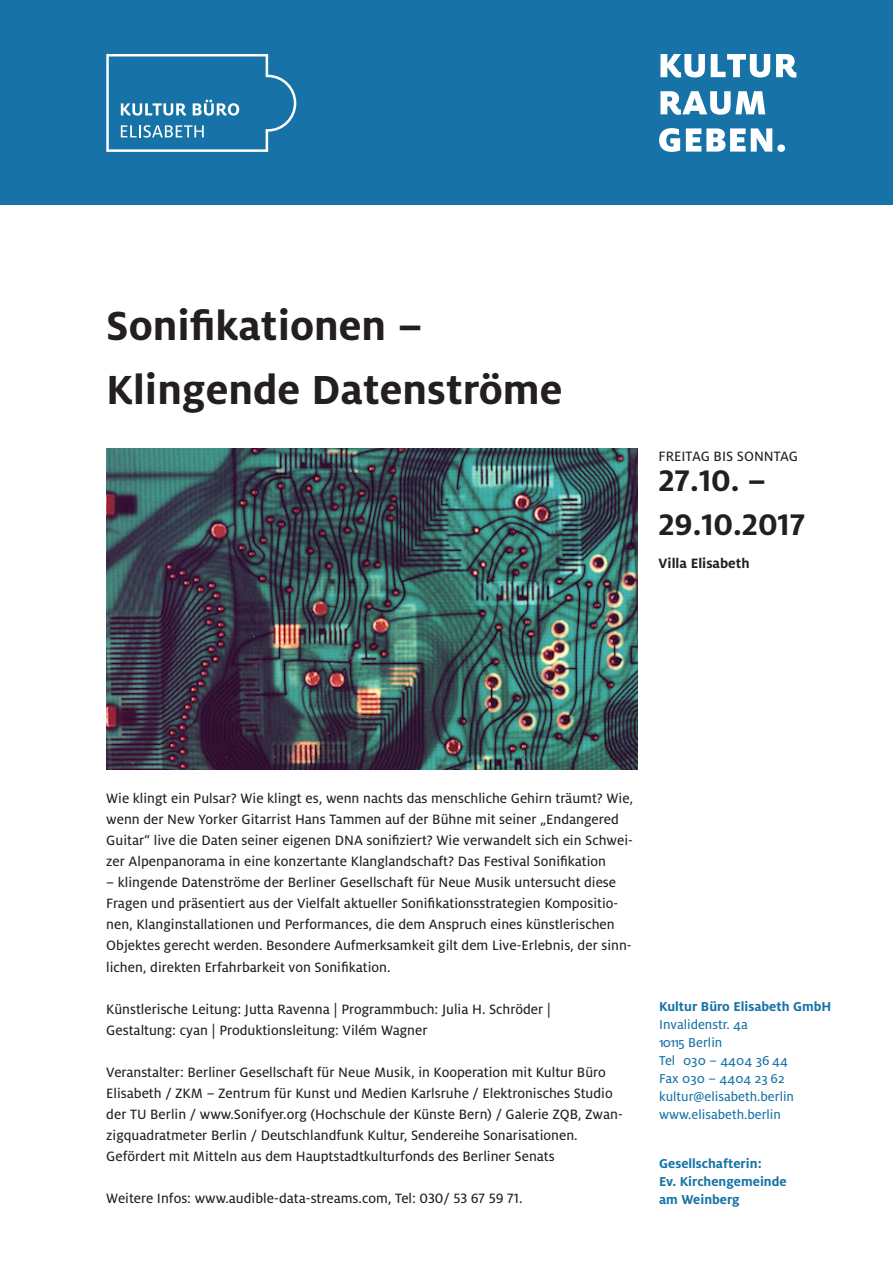
<style>
.page{position:relative;width:893px;height:1263px;background:#fff}
.page>*{position:absolute;margin:0;border:0;box-sizing:border-box;transform-origin:0 0}
.t1{font:700 45px/64.8px "Milo LF";color:#231f20}
.t2{font:700 33px/44.7px "Milo LF";color:#231f20}
.t3{font:15px/21px "Milo LF Text";color:#231f20}
.t4{font:15px "Milo Text";color:#231f20}
.t5{font:700 15px "Milo";color:#231f20}
.t6{font:14.25px/18px "Milo Text";color:#1773a7}
.t7{font:700 14.25px/18px "Milo";color:#1773a7}
</style>
<div class="page">
<div style="left:0;top:0;width:893px;height:204px;background:#1773a7"></div>
<svg style="left:106px;top:54px;width:190px;height:98px"></svg>
<svg style="left:659px;top:128px;width:126px;height:24px"></svg>
<svg style="left:660px;top:91px;width:105px;height:24px"></svg>
<svg style="left:660px;top:54px;width:136px;height:24px"></svg>
<img style="left:106px;top:449px;width:531px;height:320px">
<h1 class="t1" style="left:106px;top:293px;width:458px">Sonifikationen –<br>Klingende Datenströme</h1>
<p class="t4" style="left:659px;top:447px;width:141px">FREITAG BIS SONNTAG</p>
<h2 class="t2" style="left:659px;top:458px;width:148px">27.10. –<br>29.10.2017</h2>
<p class="t5" style="left:659px;top:555px;width:93px">Villa Elisabeth</p>
<p class="t3" style="left:106px;top:788px;width:528px">Wie klingt ein Pulsar? Wie klingt es, wenn nachts das menschliche Gehirn träumt? Wie, wenn der New Yorker Gitarrist Hans Tammen auf der Bühne mit seiner „Endangered Guitar“ live die Daten seiner eigenen DNA sonifiziert? Wie verwandelt sich ein Schwei&shy;zer Alpenpanorama in eine konzertante Klanglandschaft? Das Festival Sonifikation</p>
<p class="t3" style="left:106px;top:872px;width:527px">– klingende Datenströme der Berliner Gesellschaft für Neue Musik untersucht diese Fragen und präsentiert aus der Vielfalt aktueller Sonifikationsstrategien Kompositio&shy;nen, Klanginstallationen und Performances, die dem Anspruch eines künstlerischen Objektes gerecht werden. Besondere Aufmerksamkeit gilt dem Live-Erlebnis, der sinn&shy;lichen, direkten Erfahrbarkeit von Sonifikation.</p>
<p class="t3" style="left:106px;top:998px;width:446px">Künstlerische Leitung: Jutta Ravenna | Programmbuch: Julia H. Schröder |<br>Gestaltung: cyan | Produktionsleitung: Vilém Wagner</p>
<p class="t3" style="left:106px;top:1061px;width:518px">Veranstalter: Berliner Gesellschaft für Neue Musik, in Kooperation mit Kultur Büro Elisabeth / ZKM – Zentrum für Kunst und Medien Karlsruhe / Elektronisches Studio der TU Berlin / www.Sonifyer.org (Hochschule der Künste Bern) / Galerie ZQB, Zwan&shy;zigquadratmeter Berlin / Deutschlandfunk Kultur, Sendereihe Sonarisationen.<br>Gefördert mit Mitteln aus dem Hauptstadtkulturfonds des Berliner Senats</p>
<p class="t3" style="left:106px;top:1187px;width:418px">Weitere Infos: www.audible-data-streams.com, Tel: 030/ 53 67 59 71.</p>
<p class="t7" style="left:659px;top:997px;width:174px">Kultur Büro Elisabeth GmbH</p>
<p class="t6" style="left:659px;top:1015px;width:136px">Invalidenstr. 4a<br>10115 Berlin<br>Tel 030 – 4404 36 44<br>Fax 030 – 4404 23 62 kultur@elisabeth.berlin www.elisabeth.berlin</p>
<p class="t7" style="left:659px;top:1154px;width:129px">Gesellschafterin:<br>Ev. Kirchengemeinde am Weinberg</p>
</div>
